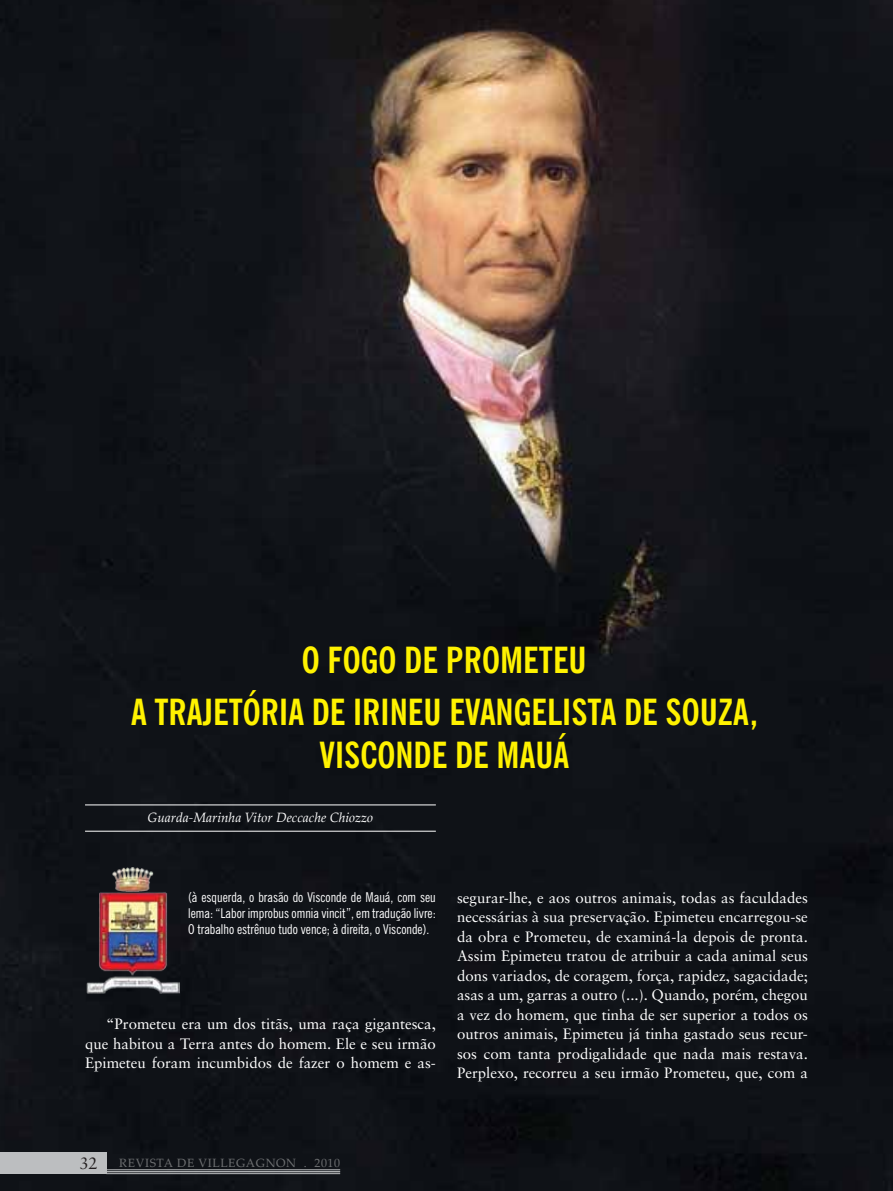
<style>
.page{position:relative;width:893px;height:1191px;background:#fff}
.page>*{position:absolute;margin:0;border:0;box-sizing:border-box;transform-origin:0 0}
.t1{font:700 condensed 36px/51.8px "News Gothic BT";color:#fff200;text-align:center}
.t2{font:16.5px "Sabon";color:#231f20}
.t3{font:15px/19.5px "Sabon";color:#fff;text-align:justify}
.t4{font:condensed 13.5px/16.2px "News Gothic BT";color:#fff;text-align:justify}
.t5{font:italic 13.5px "Palatino Linotype";color:#fff}
.t6{font:12px "Palatino Linotype";letter-spacing:.05em;color:#6d6f71}
</style>
<div class="page">
<img style="left:0;top:0;width:893px;height:1191px">
<div style="left:0;top:1152px;width:106px;height:22px;background:#bcbec0"></div>
<hr style="left:106px;top:1169px;width:234px;height:1px;background:#bcbec0">
<hr style="left:106px;top:1171px;width:234px;height:1px;background:#bcbec0">
<hr style="left:106px;top:1173px;width:234px;height:1px;background:#bcbec0">
<img style="left:85px;top:867px;width:95px;height:127px">
<hr style="left:85px;top:804px;width:351px;height:1px;background:#fff">
<hr style="left:85px;top:831px;width:351px;height:1px;background:#fff">
<h1 class="t1" style="left:131px;top:634px;width:628px">O FOGO DE PROMETEU<br>A TRAJETÓRIA DE IRINEU EVANGELISTA DE SOUZA,</h1>
<h1 class="t1" style="left:320px;top:729px;width:251px">VISCONDE DE MAUÁ</h1>
<p class="t5" style="left:148px;top:808px;width:227px">Guarda-Marinha Vitor Deccache Chiozzo</p>
<p class="t4" style="left:188px;top:889px;width:249px">(à esquerda, o brasão do Visconde de Mauá, com seu lema: “Labor improbus omnia vincit”, em tradução livre:<br>O trabalho estrênuo tudo vence; à direita, o Visconde).</p>
<p class="t3" style="left:85px;top:1014px;width:352px;text-indent:21px">“Prometeu era um dos titãs, uma raça gigantesca, que habitou a Terra antes do homem. Ele e seu irmão Epimeteu foram incumbidos de fazer o homem e as-</p>
<p class="t3" style="left:457px;top:887px;width:352px">segurar-lhe, e aos outros animais, todas as faculdades necessárias à sua preservação. Epimeteu encarregou-se da obra e Prometeu, de examiná-la depois de pronta.<br>Assim Epimeteu tratou de atribuir a cada animal seus dons variados, de coragem, força, rapidez, sagacidade; asas a um, garras a outro (...). Quando, porém, chegou a vez do homem, que tinha de ser superior a todos os outros animais, Epimeteu já tinha gastado seus recur&shy;sos com tanta prodigalidade que nada mais restava.<br>Perplexo, recorreu a seu irmão Prometeu, que, com a</p>
<p class="t2" style="left:79px;top:1153px;width:20px">32</p>
<p class="t6" style="left:119px;top:1154px;width:222px">REVISTA DE VILLEGAGNON . 2010</p>
</div>
